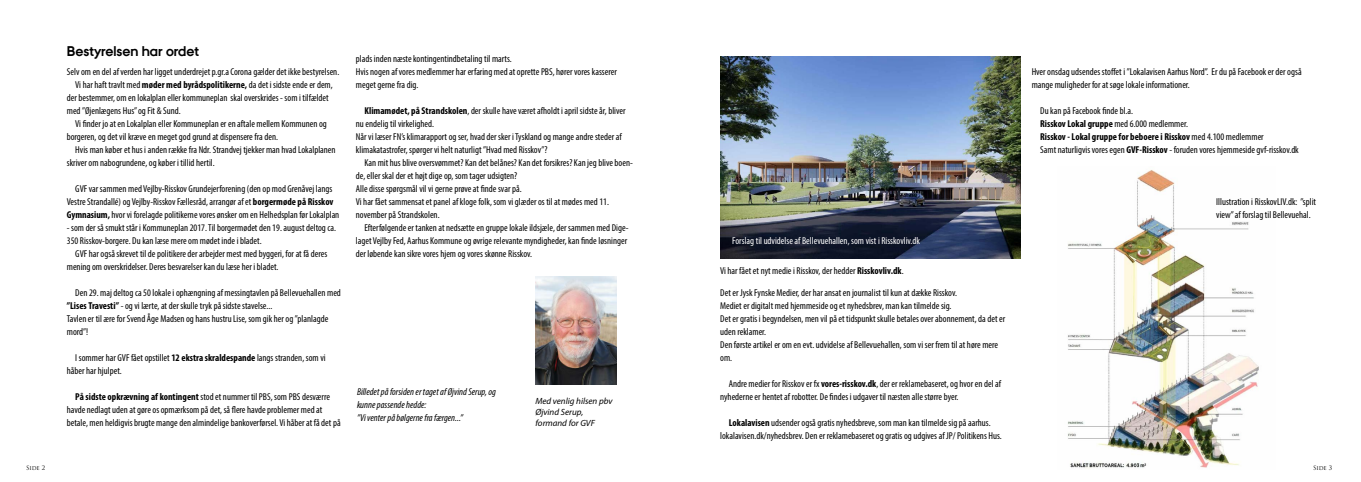
<style>
.page{position:relative;width:1361px;height:482px;background:#fff}
.page>*{position:absolute;margin:0;border:0;box-sizing:border-box;transform-origin:0 0}
.t1{font:700 14px "AU Passata";color:#000}
.t2{font:condensed 10px/13px "Myriad Pro";color:#000}
.t3{font:italic condensed 10px/13px "Myriad Pro";color:#000}
.t4{font:condensed 10px "Myriad Pro";color:#fff}
.t5{font:italic 9px/11px "Myriad Pro";color:#000}
.t6{font:6px "Trajan Pro";letter-spacing:-.01em;color:#000}
.s1{font-weight:700}
</style>
<div class="page">
<img style="left:535px;top:276px;width:81px;height:108px">
<img style="left:720px;top:57px;width:301px;height:201px">
<img style="left:1068px;top:170px;width:191px;height:299px">
<h1 class="t1" style="left:67px;top:43px;width:134px">Bestyrelsen har ordet</h1>
<p class="t2" style="left:67px;top:65px;width:274px">Selv om en del af verden har ligget underdrejet p.gr.a Corona gælder det ikke bestyrelsen.</p>
<p class="t2" style="left:75px;top:78px;width:259px">Vi har haft travlt med <span class="s1">møder med byrådspolitikerne,</span> da det i sidste ende er dem,</p>
<p class="t2" style="left:67px;top:91px;width:263px">der bestemmer, om en lokalplan eller kommuneplan skal overskrides - som i tilfældet</p>
<p class="t2" style="left:67px;top:104px;width:115px">med ”Øjenlægens Hus” og Fit &amp; Sund.</p>
<p class="t2" style="left:75px;top:117px;width:253px">Vi finder jo at en Lokalplan eller Kommuneplan er en aftale mellem Kommunen og</p>
<p class="t2" style="left:67px;top:130px;width:213px">borgeren, og det vil kræve en meget god grund at dispensere fra den.</p>
<p class="t2" style="left:75px;top:143px;width:262px">Hvis man køber et hus i anden række fra Ndr. Strandvej tjekker man hvad Lokalplanen</p>
<p class="t2" style="left:67px;top:156px;width:149px">skriver om nabogrundene, og køber i tillid hertil.</p>
<p class="t2" style="left:67px;top:182px;width:274px;text-align:center">GVF var sammen med Vejlby-Risskov Grundejerforening (den op mod Grenåvej langs<br>Vestre Strandallé) og Vejlby-Risskov Fællesråd, arrangør af et <span class="s1">borgermøde på Risskov<br>Gymnasium,</span> hvor vi forelagde politikerne vores ønsker om en Helhedsplan før Lokalplan</p>
<p class="t2" style="left:67px;top:221px;width:271px">- som der så smukt står i Kommuneplan 2017. Til borgermødet den 19. august deltog ca.<br>350 Risskov-borgere. Du kan læse mere om mødet inde i bladet.</p>
<p class="t2" style="left:67px;top:247px;width:262px;text-indent:8px">GVF har også skrevet til de politikere der arbejder mest med byggeri, for at få deres mening om overskridelser. Deres besvarelser kan du læse her i bladet.</p>
<p class="t2" style="left:67px;top:286px;width:276px;text-indent:8px">Den 29. maj deltog ca 50 lokale i ophængning af messingtavlen på Bellevuehallen med <span class="s1">”Lises Travesti”</span> - og vi lærte, at der skulle tryk på sidste stavelse...<br>Tavlen er til ære for Svend Åge Madsen og hans hustru Lise, som gik her og ”planlagde mord”!</p>
<p class="t2" style="left:67px;top:351px;width:260px;text-indent:8px">I sommer har GVF fået opstillet <span class="s1">12 ekstra skraldespande</span> langs stranden, som vi håber har hjulpet.</p>
<p class="t2" style="left:67px;top:390px;width:275px;text-indent:8px"><span class="s1">På sidste opkrævning af kontingent</span> stod et nummer til PBS, som PBS desværre havde nedlagt uden at gøre os opmærksom på det, så flere havde problemer med at betale, men heldigvis brugte mange den almindelige bankoverførsel. Vi håber at få det på</p>
<p class="t2" style="left:356px;top:52px;width:262px">plads inden næste kontingentindbetaling til marts.<br>Hvis nogen af vores medlemmer har erfaring med at oprette PBS, hører vores kasserer meget gerne fra dig.</p>
<p class="t2" style="left:356px;top:104px;width:271px;text-indent:8px"><span class="s1">Klimamødet, på Strandskolen</span>, der skulle have været afholdt i april sidste år, bliver nu endelig til virkelighed.<br>Når vi læser FN’s klimarapport og ser, hvad der sker i Tyskland og mange andre steder af klimakatastrofer, spørger vi helt naturligt ”Hvad med Risskov”?</p>
<p class="t2" style="left:356px;top:156px;width:278px;text-indent:8px">Kan mit hus blive oversvømmet? Kan det belånes? Kan det forsikres? Kan jeg blive boen&shy;de, eller skal der et højt dige op, som tager udsigten?<br>Alle disse spørgsmål vil vi gerne prøve at finde svar på.<br>Vi har fået sammensat et panel af kloge folk, som vi glæder os til at mødes med 11. november på Strandskolen.</p>
<p class="t2" style="left:356px;top:221px;width:274px;text-indent:9px">Efterfølgende er tanken at nedsætte en gruppe lokale ildsjæle, der sammen med Dige&shy;laget Vejlby Fed, Aarhus Kommune og øvrige relevante myndigheder, kan finde løsninger der løbende kan sikre vores hjem og vores skønne Risskov.</p>
<p class="t3" style="left:357px;top:385px;width:140px">Billedet på forsiden er taget af Øjvind Serup, og kunne passende hedde:<br>”Vi venter på bølgerne fra færgen...”</p>
<p class="t5" style="left:535px;top:395px;width:79px">Med venlig hilsen pbv<br>Øjvind Serup, formand for GVF</p>
<p class="t4" style="left:732px;top:235px;width:189px">Forslag til udvidelse af Bellevuehallen, som vist i Risskovliv.dk</p>
<p class="t2" style="left:720px;top:264px;width:185px">Vi har fået et nyt medie i Risskov, der hedder <span class="s1">Risskovliv.dk</span>.</p>
<p class="t2" style="left:720px;top:286px;width:287px">Det er Jysk Fynske Medier, der har ansat en journalist til kun at dække Risskov.<br>Mediet er digitalt med hjemmeside og et nyhedsbrev, man kan tilmelde sig.<br>Det er gratis i begyndelsen, men vil på et tidspunkt skulle betales over abonnement, da det er uden reklamer.<br>Den første artikel er om en evt. udvidelse af Bellevuehallen, som vi ser frem til at høre mere om.</p>
<p class="t2" style="left:720px;top:377px;width:282px;text-indent:8px">Andre medier for Risskov er fx <span class="s1">vores-risskov.dk</span>, der er reklamebaseret, og hvor en del af nyhederne er hentet af robotter. De findes i udgaver til næsten alle større byer.</p>
<p class="t2" style="left:720px;top:416px;width:283px;text-align:center"><span class="s1">Lokalavisen</span> udsender også gratis nyhedsbreve, som man kan tilmelde sig på aarhus. lokalavisen.dk/nyhedsbrev. Den er reklamebaseret og gratis og udgives af JP/ Politikens Hus.</p>
<p class="t2" style="left:1031px;top:65px;width:271px">Hver onsdag udsendes stoffet i ”Lokalavisen Aarhus Nord”. Er du på Facebook er der også mange muligheder for at søge lokale informationer.</p>
<p class="t2" style="left:1040px;top:104px;width:260px">Du kan på Facebook finde bl.a.<br><span class="s1">Risskov Lokal gruppe</span> med 6.000 medlemmer.<br><span class="s1">Risskov - Lokal gruppe for beboere i Risskov</span> med 4.100 medlemmer<br>Samt naturligvis vores egen <span class="s1">GVF-Risskov</span> - foruden vores hjemmeside gvf-risskov.dk</p>
<p class="t2" style="left:1216px;top:195px;width:101px">Illustration i RisskovLIV.dk: ”split view” af forslag til Bellevuehal.</p>
<p class="t6" style="left:26px;top:464px;width:21px">Side 2</p>
<p class="t6" style="left:1313px;top:464px;width:21px">Side 3</p>
</div>
